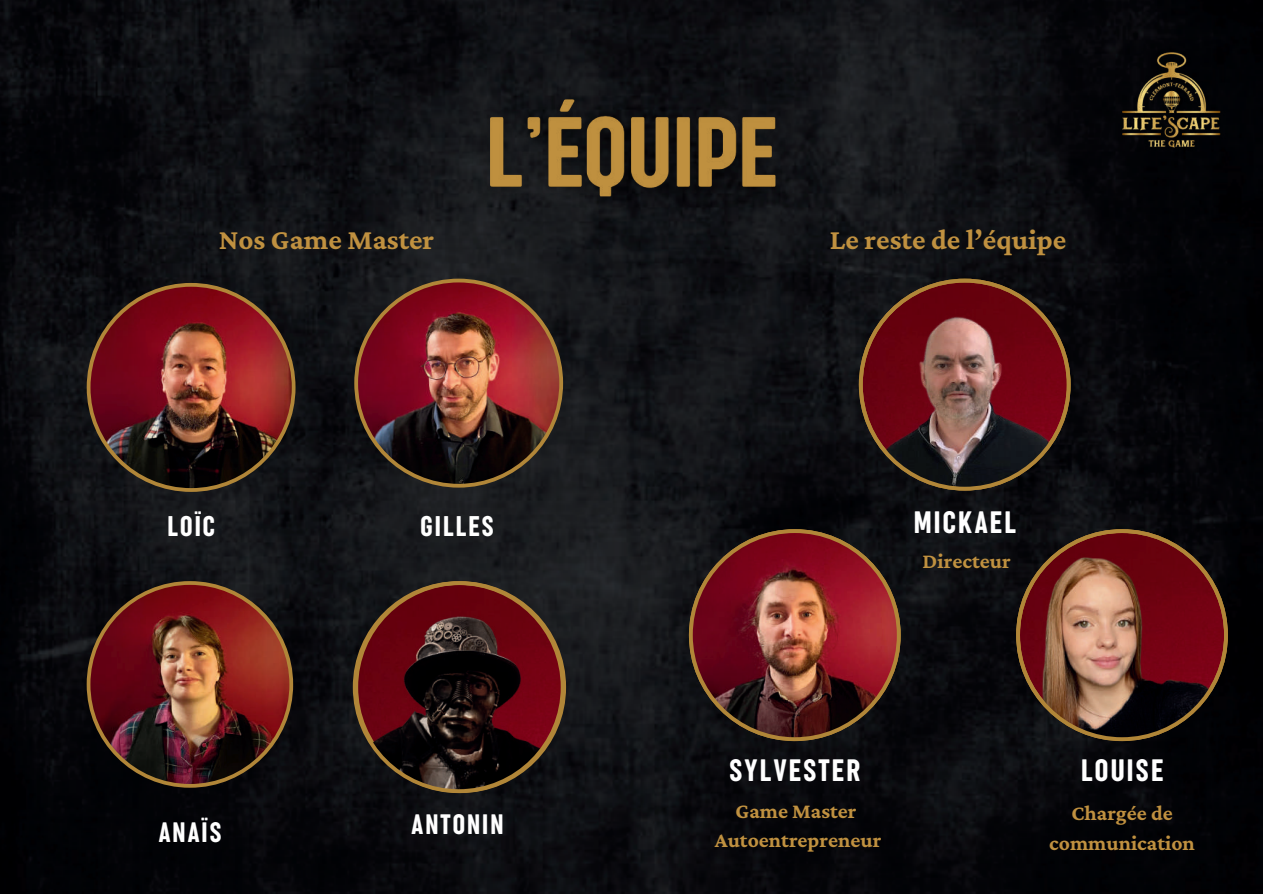
<style>
.page{position:relative;width:1263px;height:894px;background:#fff}
.page>*{position:absolute;margin:0;border:0;box-sizing:border-box;transform-origin:0 0}
.t1{font:32.1px "Sugo Pro Classic";letter-spacing:.07em;color:#fff}
.t2{font:29.4px "Sugo Pro Classic";letter-spacing:.07em;color:#fff}
.t3{font:29.1px "Sugo Pro Classic";letter-spacing:.07em;color:#fff}
.t4{font:700 28.95px "Crimson Pro";color:#c09140}
.t5{font:700 21.45px/29.2px "Crimson Pro";color:#c09140;text-align:center}
</style>
<div class="page">
<img style="left:0;top:0;width:1263px;height:893px">
<img style="left:354px;top:278px;width:209px;height:209px">
<img style="left:87px;top:283px;width:209px;height:209px">
<img style="left:465px;top:76px;width:337px;height:150px">
<img style="left:87px;top:581px;width:206px;height:206px">
<img style="left:1122px;top:47px;width:104px;height:108px">
<svg style="left:353px;top:581px;width:213px;height:211px;background:#401616"></svg>
<svg style="left:859px;top:278px;width:212px;height:212px;background:#5a2526"></svg>
<svg style="left:1016px;top:529px;width:212px;height:211px;background:#66312a"></svg>
<img style="left:689px;top:529px;width:212px;height:211px">
<h3 class="t4" style="left:219px;top:221px;width:217px">Nos Game Master</h3>
<h3 class="t4" style="left:830px;top:221px;width:238px">Le reste de l’équipe</h3>
<h2 class="t2" style="left:167px;top:509px;width:49px">LOÏC</h2>
<h2 class="t2" style="left:421px;top:509px;width:75px">GILLES</h2>
<h1 class="t1" style="left:914px;top:503px;width:104px">MICKAEL</h1>
<h3 class="t3" style="left:159px;top:815px;width:64px">ANAÏS</h3>
<h3 class="t3" style="left:412px;top:807px;width:93px">ANTONIN</h3>
<p class="t5" style="left:923px;top:545px;width:89px">Directeur</p>
<h1 class="t1" style="left:729px;top:752px;width:132px">SYLVESTER</h1>
<h1 class="t1" style="left:1081px;top:752px;width:84px">LOUISE</h1>
<p class="t5" style="left:715px;top:795px;width:168px">Game Master<br>Autoentrepreneur</p>
<p class="t5" style="left:1049px;top:798px;width:147px">Chargée de communication</p>
</div>
